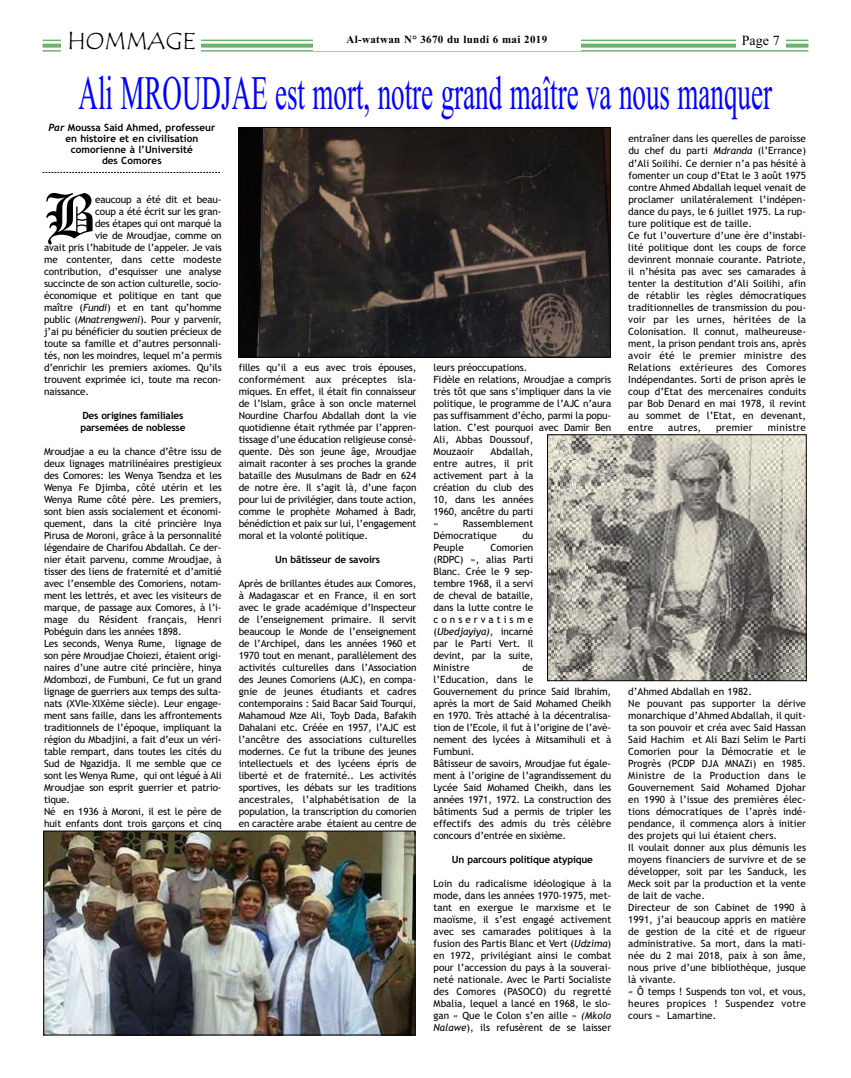
<style>
.page{position:relative;width:851px;height:1078px;background:#fff}
.page>*{position:absolute;margin:0;border:0;box-sizing:border-box;transform-origin:0 0}
.t1{font:61.6px "Old English Text";color:#000}
.t2{font:48px "Times New Roman";color:#00f;scale:.56 1}
.t3{font:24px "Tempus Sans ITC";color:#000}
.t4{font:14px "Times New Roman";color:#000}
.t5{font:700 11px "Times New Roman";letter-spacing:.03em;color:#000}
.t6{font:10px/12px "Trebuchet MS";letter-spacing:-.015em;color:#000}
.t7{font:700 10px/11px "Trebuchet MS";letter-spacing:-.015em;color:#000}
.t8{font:10px/12px "Trebuchet MS";letter-spacing:.005em;color:#000}
.t9{font:10px "Trebuchet MS";letter-spacing:.02em;color:#000}
.s1{font-family:"Trebuchet";font-style:italic}
.s2{font-style:italic}
</style>
<div class="page">
<hr style="left:43px;top:40px;width:765px;height:1px;background:#6fb16d">
<svg style="left:43px;top:44px;width:765px;height:4px"></svg>
<hr style="left:43px;top:50px;width:765px;height:2px;background:#6fb16d">
<div style="left:62px;top:27px;width:139px;height:31px;background:#fff"></div>
<div style="left:313px;top:35px;width:267px;height:16px;background:#fff"></div>
<div style="left:735px;top:34px;width:50px;height:16px;background:#fff"></div>
<svg style="left:43px;top:172px;width:177px;height:1px"></svg>
<img style="left:241px;top:129px;width:367px;height:226px">
<div style="left:239px;top:127px;width:371px;height:230px;border:1px solid #000"></div>
<img style="left:549px;top:436px;width:255px;height:242px">
<div style="left:547px;top:434px;width:259px;height:246px;border:1px solid #000"></div>
<img style="left:46px;top:832px;width:367px;height:200px">
<div style="left:44px;top:830px;width:371px;height:204px;border:1px solid #000"></div>
<h3 class="t3" style="left:67px;top:27px;width:129px">HOMMAGE</h3>
<p class="t5" style="left:346px;top:33px;width:202px">Al-watwan N° 3670 du lundi 6 mai 2019</p>
<h3 class="t4" style="left:741px;top:32px;width:40px">Page 7</h3>
<h2 class="t2" style="left:79px;top:65px;width:1239px">Ali MROUDJAE est mort, notre grand maître va nous manquer</h2>
<p class="t7" style="left:48px;top:122px;width:168px;text-align:center"><span class="s1">Par</span> Moussa Said Ahmed, professeur en histoire et en civilisation comorienne à l’Université<br>des Comores</p>
<h1 class="t1" style="left:44px;top:181px;width:54px">B</h1>
<p class="t6" style="left:95px;top:193px;width:128px">eaucoup a été dit et beau-</p>
<p class="t6" style="left:95px;top:205px;width:128px">coup a été écrit sur les gran-</p>
<p class="t6" style="left:95px;top:217px;width:128px">des étapes qui ont marqué la</p>
<p class="t6" style="left:95px;top:229px;width:128px">vie de Mroudjae, comme on</p>
<p class="t6" style="left:44px;top:241px;width:179px">avait pris l’habitude de l’appeler. Je vais</p>
<p class="t8" style="left:44px;top:253px;width:179px">me contenter, dans cette modeste</p>
<p class="t6" style="left:44px;top:265px;width:179px">contribution, d’esquisser une analyse</p>
<p class="t6" style="left:44px;top:277px;width:179px">succincte de son action culturelle, socio-</p>
<p class="t6" style="left:44px;top:289px;width:179px">économique et politique en tant que</p>
<p class="t6" style="left:44px;top:301px;width:179px">maître (<span class="s2">Fundi</span>) et en tant qu’homme</p>
<p class="t6" style="left:44px;top:313px;width:179px">public (<span class="s2">Mnatrengweni</span>). Pour y parvenir,</p>
<p class="t6" style="left:44px;top:325px;width:179px">j’ai pu bénéficier du soutien précieux de</p>
<p class="t6" style="left:44px;top:337px;width:179px">toute sa famille et d’autres personnali-</p>
<p class="t6" style="left:44px;top:349px;width:179px">tés, non les moindres, lequel m’a permis</p>
<p class="t6" style="left:44px;top:361px;width:179px">d’enrichir les premiers axiomes. Qu’ils</p>
<p class="t6" style="left:44px;top:373px;width:179px">trouvent exprimée ici, toute ma recon-</p>
<p class="t6" style="left:44px;top:385px;width:47px">naissance.</p>
<p class="t7" style="left:80px;top:409px;width:106px;line-height:12px">Des origines familiales parsemées de noblesse</p>
<p class="t6" style="left:44px;top:445px;width:179px">Mroudjae a eu la chance d’être issu de deux lignages matrilinéaires prestigieux des Comores: les Wenya Tsendza et les Wenya Fe Djimba, côté utérin et les Wenya Rume côté père. Les premiers, sont bien assis socialement et économi&shy;quement, dans la cité princière Inya Pirusa de Moroni, grâce à la personnalité légendaire de Charifou Abdallah. Ce der&shy;nier était parvenu, comme Mroudjae, à tisser des liens de fraternité et d’amitié avec l’ensemble des Comoriens, notam&shy;ment les lettrés, et avec les visiteurs de marque, de passage aux Comores, à l’i&shy;mage du Résident français, Henri Pobéguin dans les années 1898.<br>Les seconds, Wenya Rume, lignage de son père Mroudjae Choiezi, étaient origi&shy;naires d’une autre cité princière, hinya Mdombozi, de Fumbuni, Ce fut un grand lignage de guerriers aux temps des sulta&shy;nats (XVIe-XIXème siècle). Leur engage&shy;ment sans faille, dans les affrontements traditionnels de l’époque, impliquant la région du Mbadjini, a fait d’eux un véri&shy;table rempart, dans toutes les cités du Sud de Ngazidja. Il me semble que ce sont les Wenya Rume, qui ont légué à Ali Mroudjae son esprit guerrier et patrio&shy;tique.<br>Né en 1936 à Moroni, il est le père de huit enfants dont trois garçons et cinq</p>
<p class="t6" style="left:239px;top:361px;width:179px;text-align:justify">filles qu’il a eus avec trois épouses, conformément aux préceptes isla&shy;miques. En effet, il était fin connaisseur de l’Islam, grâce à son oncle maternel Nourdine Charfou Abdallah dont la vie quotidienne était rythmée par l’appren&shy;tissage d’une éducation religieuse consé&shy;quente. Dès son jeune âge, Mroudjae aimait raconter à ses proches la grande bataille des Musulmans de Badr en 624 de notre ère. Il s’agit là, d’une façon pour lui de privilégier, dans toute action, comme le prophète Mohamed à Badr, bénédiction et paix sur lui, l’engagement moral et la volonté politique.</p>
<p class="t7" style="left:275px;top:553px;width:107px">Un bâtisseur de savoirs</p>
<p class="t6" style="left:239px;top:577px;width:179px;text-align:justify">Après de brillantes études aux Comores, à Madagascar et en France, il en sort avec le grade académique d’Inspecteur de l’enseignement primaire. Il servit beaucoup le Monde de l’enseignement de l’Archipel, dans les années 1960 et 1970 tout en menant, parallèlement des activités culturelles dans l’Association des Jeunes Comoriens (AJC), en compa&shy;gnie de jeunes étudiants et cadres contemporains : Said Bacar Said Tourqui, Mahamoud Mze Ali, Toyb Dada, Bafakih Dahalani etc. Créée en 1957, l’AJC est l’ancêtre des associations culturelles modernes. Ce fut la tribune des jeunes intellectuels et des lycéens épris de liberté et de fraternité.. Les activités sportives, les débats sur les traditions ancestrales, l’alphabétisation de la population, la transcription du comorien en caractère arabe étaient au centre de</p>
<p class="t6" style="left:433px;top:361px;width:179px">leurs préoccupations.<br>Fidèle en relations, Mroudjae a compris très tôt que sans s’impliquer dans la vie politique, le programme de l’AJC n’aura pas suffisamment d’écho, parmi la popu&shy;lation. C’est pourquoi avec Damir Ben<br>Ali, Abbas Doussouf,<br>Mouzaoir</p>
<p class="t6" style="left:433px;top:445px;width:101px;text-align:justify;text-indent:57px">Abdallah, entre autres, il prit activement part à la création du club des 10, dans les années 1960, ancêtre du parti «</p>
<p class="t8" style="left:433px;top:517px;width:101px;text-indent:29px">Rassemblement<br>Démocratique</p>
<p class="t6" style="left:522px;top:529px;width:13px">du</p>
<p class="t6" style="left:433px;top:541px;width:32px">Peuple</p>
<p class="t6" style="left:433px;top:541px;width:101px;text-align:justify;text-indent:57px">Comorien (RDPC) », alias Parti Blanc. Crée le 9 sep&shy;tembre 1968, il a servi de cheval de bataille, dans la lutte contre le conservatisme (<span class="s2">Ubedjayiya)</span>, incarné par le Parti Vert. Il devint, par la suite, Ministre</p>
<p class="t6" style="left:433px;top:661px;width:179px;text-indent:89px">de<br>l’Education, dans le<br>Gouvernement du prince Said Ibrahim, après la mort de Said Mohamed Cheikh en 1970. Très attaché à la décentralisa&shy;tion de l’Ecole, il fut à l’origine de l’avè&shy;nement des lycées à Mitsamihuli et à<br>Fumbuni.<br>Bâtisseur de savoirs, Mroudjae fut égale&shy;ment à l’origine de l’agrandissement du<br>Lycée Said Mohamed Cheikh, dans les années 1971, 1972. La construction des bâtiments Sud a permis de tripler les effectifs des admis du très célèbre concours d’entrée en sixième.</p>
<p class="t7" style="left:452px;top:853px;width:143px">Un parcours politique atypique</p>
<p class="t6" style="left:433px;top:877px;width:179px;text-align:justify">Loin du radicalisme idéologique à la mode, dans les années 1970-1975, met&shy;tant en exergue le marxisme et le maoïsme, il s’est engagé activement avec ses camarades politiques à la fusion des Partis Blanc et Vert (<span class="s2">Udzima</span>) en 1972, privilégiant ainsi le combat pour l’accession du pays à la souverai&shy;neté nationale. Avec le Parti Socialiste des Comores (PASOCO) du regretté Mbalia, lequel a lancé en 1968, le slo&shy;gan « Que le Colon s’en aille » <span class="s2">(Mkolo Nalawe</span>), ils refusèrent de se laisser</p>
<p class="t6" style="left:628px;top:133px;width:179px">entraîner dans les querelles de paroisse du chef du parti <span class="s2">Mdranda</span> (l’Errance) d’Ali Soilihi. Ce dernier n’a pas hésité à fomenter un coup d’Etat le 3 août 1975 contre Ahmed Abdallah lequel venait de proclamer unilatéralement l’indépen&shy;dance du pays, le 6 juillet 1975. La rup&shy;ture politique est de taille.<br>Ce fut l’ouverture d’une ère d’instabi&shy;lité politique dont les coups de force devinrent monnaie courante. Patriote, il n’hésita pas avec ses camarades à tenter la destitution d’Ali Soilihi, afin de rétablir les règles démocratiques traditionnelles de transmission du pou&shy;voir par les urnes, héritées de la Colonisation. Il connut, malheureuse&shy;ment, la prison pendant trois ans, après avoir été le premier ministre des Relations extérieures des Comores Indépendantes. Sorti de prison après le coup d’Etat des mercenaires conduits par Bob Denard en mai 1978, il revint au sommet de l’Etat, en devenant, entre</p>
<p class="t6" style="left:668px;top:421px;width:34px">autres,</p>
<p class="t9" style="left:716px;top:421px;width:38px">premier</p>
<p class="t9" style="left:767px;top:421px;width:40px">ministre</p>
<p class="t6" style="left:628px;top:685px;width:179px">d’Ahmed Abdallah en 1982.<br>Ne pouvant pas supporter la dérive monarchique d’Ahmed Abdallah, il quit&shy;ta son pouvoir et créa avec Said Hassan Said Hachim et Ali Bazi Selim le Parti Comorien pour la Démocratie et le Progrès (PCDP DJA MNAZi) en 1985.<br>Ministre de la Production dans le Gouvernement Said Mohamed Djohar en 1990 à l’issue des premières élec&shy;tions démocratiques de l’après indé&shy;pendance, il commença alors à initier des projets qui lui étaient chers.<br>Il voulait donner aux plus démunis les moyens financiers de survivre et de se développer, soit par les Sanduck, les Meck soit par la production et la vente de lait de vache.<br>Directeur de son Cabinet de 1990 à 1991, j’ai beaucoup appris en matière de gestion de la cité et de rigueur administrative. Sa mort, dans la mati&shy;née du 2 mai 2018, paix à son âme, nous prive d’une bibliothèque, jusque là vivante.<br>« Ô temps ! Suspends ton vol, et vous, heures propices ! Suspendez votre cours » Lamartine.</p>
</div>
